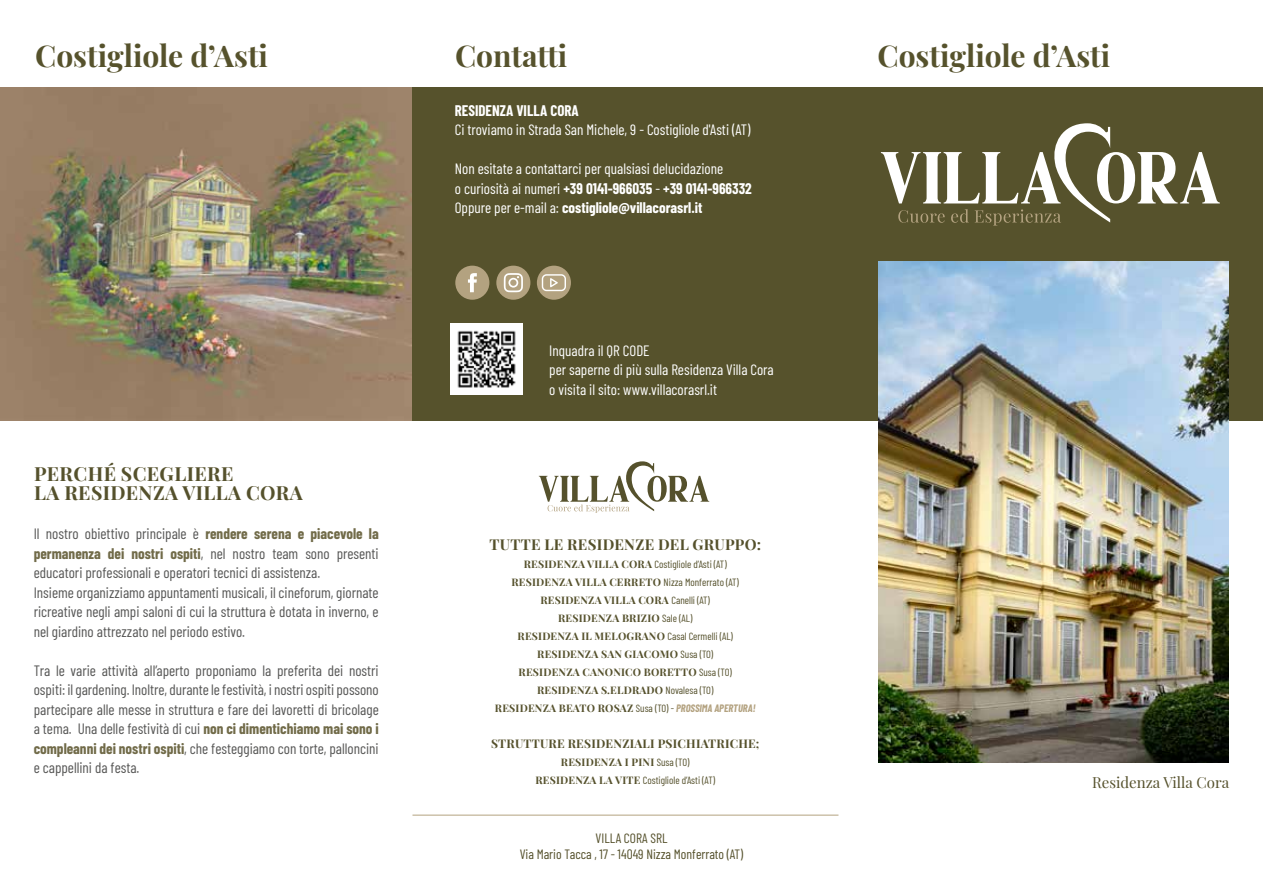
<style>
.page{position:relative;width:1263px;height:893px;background:#fff}
.page>*{position:absolute;margin:0;border:0;box-sizing:border-box;transform-origin:0 0}
.t1{font:700 30px "Playfair Display";color:#56522c}
.t2{font:700 19.5px/19.5px "Playfair Display";letter-spacing:.02em;color:#55512c}
.t3{font:15px/19.5px "Barlow Condensed";color:#575756}
.t4{font:15px/19.5px "Barlow Condensed";color:#fff}
.t5{font:700 15px "Playfair Display";letter-spacing:.02em;color:#55512c}
.t6{font:700 15px "Barlow Condensed";color:#fff}
.t7{font:15px "Playfair Display";color:#55512c}
.t8{font:13.5px/16.2px "Barlow Condensed";color:#55512c;text-align:center}
.t9{font:700 12px "Playfair Display";letter-spacing:.02em;color:#55512c}
.t10{font:700 10.5px/18px "Playfair Display";letter-spacing:.02em;color:#55512c;text-align:center}
.t11{font:10.5px "Barlow Condensed";color:#55512c}
.s1{font-weight:700;color:#716b49}
.s2{font-weight:700}
.s3{font-family:"Playfair Display";font-weight:700}
.s4{font-family:"Barlow Condensed";font-weight:400}
.s5{font-family:"Barlow Condensed";font-style:italic;color:#b3a280}
</style>
<div class="page">
<div style="left:0;top:87px;width:1263px;height:333px;background:#56522c"></div>
<img style="left:878px;top:262px;width:351px;height:501px">
<svg style="left:881px;top:123px;width:339px;height:103px"></svg>
<img style="left:0;top:87px;width:412px;height:333px">
<svg style="left:539px;top:461px;width:170px;height:52px"></svg>
<hr style="left:412px;top:815px;width:426px;height:1px;background:#b3a280">
<div style="left:455px;top:266px;width:34px;height:34px;background:#b3a280;border-radius:50%"></div>
<svg style="left:468px;top:273px;width:9px;height:19px"></svg>
<div style="left:496px;top:266px;width:34px;height:34px;background:#b3a280;border-radius:50%"></div>
<svg style="left:504px;top:273px;width:19px;height:19px"></svg>
<div style="left:537px;top:266px;width:34px;height:34px;background:#b3a280;border-radius:50%"></div>
<svg style="left:542px;top:274px;width:24px;height:17px"></svg>
<img style="left:451px;top:323px;width:71px;height:72px">
<h1 class="t1" style="left:35px;top:32px;width:234px">Costigliole d’Asti</h1>
<h2 class="t2" style="left:34px;top:462px;width:270px">PERCHÉ SCEGLIERE<br>LA RESIDENZA VILLA CORA</h2>
<p class="t3" style="left:34px;top:523px;width:347px">Il nostro obiettivo principale è <span class="s1">rendere serena e piacevole la permanenza dei nostri ospiti</span>, nel nostro team sono presenti educatori professionali e operatori tecnici di assistenza.<br>Insieme organizziamo appuntamenti musicali, il cineforum, giornate ricreative negli ampi saloni di cui la struttura è dotata in inverno, e nel giardino attrezzato nel periodo estivo.</p>
<p class="t3" style="left:34px;top:659px;width:347px;text-align:justify">Tra le varie attività all’aperto proponiamo la preferita dei nostri ospiti: il gardening. Inoltre, durante le festività, i nostri ospiti possono partecipare alle messe in struttura e fare dei lavoretti di bricolage a tema. Una delle festività di cui <span class="s1">non ci dimentichiamo mai sono i compleanni dei nostri ospiti</span>, che festeggiamo con torte, palloncini e cappellini da festa.</p>
<h1 class="t1" style="left:455px;top:32px;width:114px">Contatti</h1>
<h1 class="t1" style="left:877px;top:32px;width:234px">Costigliole d’Asti</h1>
<p class="t6" style="left:455px;top:100px;width:125px">RESIDENZA VILLA CORA</p>
<p class="t4" style="left:455px;top:119px;width:297px">Ci troviamo in Strada San Michele, 9 - Costigliole d'Asti (AT)</p>
<p class="t4" style="left:455px;top:158px;width:299px">Non esitate a contattarci per qualsiasi delucidazione<br>o curiosità ai numeri <span class="s2">+39 0141-966035</span> - <span class="s2">+39 0141-966332<br></span>Oppure per e-mail a: <span class="s2">costigliole@villacorasrl.it</span></p>
<p class="t4" style="left:549px;top:339px;width:226px">Inquadra il QR CODE<br>per saperne di più sulla Residenza Villa Cora o visita il sito: www.villacorasrl.it</p>
<p class="t5" style="left:489px;top:532px;width:273px">TUTTE LE RESIDENZE DEL GRUPPO:</p>
<p class="t11" style="left:524px;top:557px;width:205px"><span class="s3">RESIDENZA VILLA CORA</span> Costigliole d’Asti (AT)</p>
<p class="t10" style="left:495px;top:572px;width:262px">RESIDENZA VILLA CERRETO <span class="s4">Nizza Monferrato (AT)<br></span>RESIDENZA VILLA CORA <span class="s4">Canelli (AT)<br></span>RESIDENZA BRIZIO <span class="s4">Sale (AL)<br></span>RESIDENZA IL MELOGRANO <span class="s4">Casal Cermelli (AL)<br></span>RESIDENZA SAN GIACOMO <span class="s4">Susa (TO)<br></span>RESIDENZA CANONICO BORETTO <span class="s4">Susa (TO)<br></span>RESIDENZA S.ELDRADO <span class="s4">Novalesa (TO)<br></span>RESIDENZA BEATO ROSAZ <span class="s4">Susa (TO) -</span> <span class="s5">PROSSIMA APERTURA!</span></p>
<p class="t9" style="left:491px;top:734px;width:270px">STRUTTURE RESIDENZIALI PSICHIATRICHE;</p>
<p class="t10" style="left:561px;top:752px;width:130px">RESIDENZA I PINI <span class="s4">Susa (TO)</span></p>
<p class="t11" style="left:535px;top:773px;width:181px"><span class="s3">RESIDENZA LA VITE</span> Costigliole d’Asti (AT)</p>
<p class="t8" style="left:520px;top:829px;width:225px">VILLA CORA SRL<br>Via Mario Tacca , 17 - 14049 Nizza Monferrato (AT)</p>
<p class="t7" style="left:1092px;top:771px;width:139px">Residenza Villa Cora</p>
</div>
